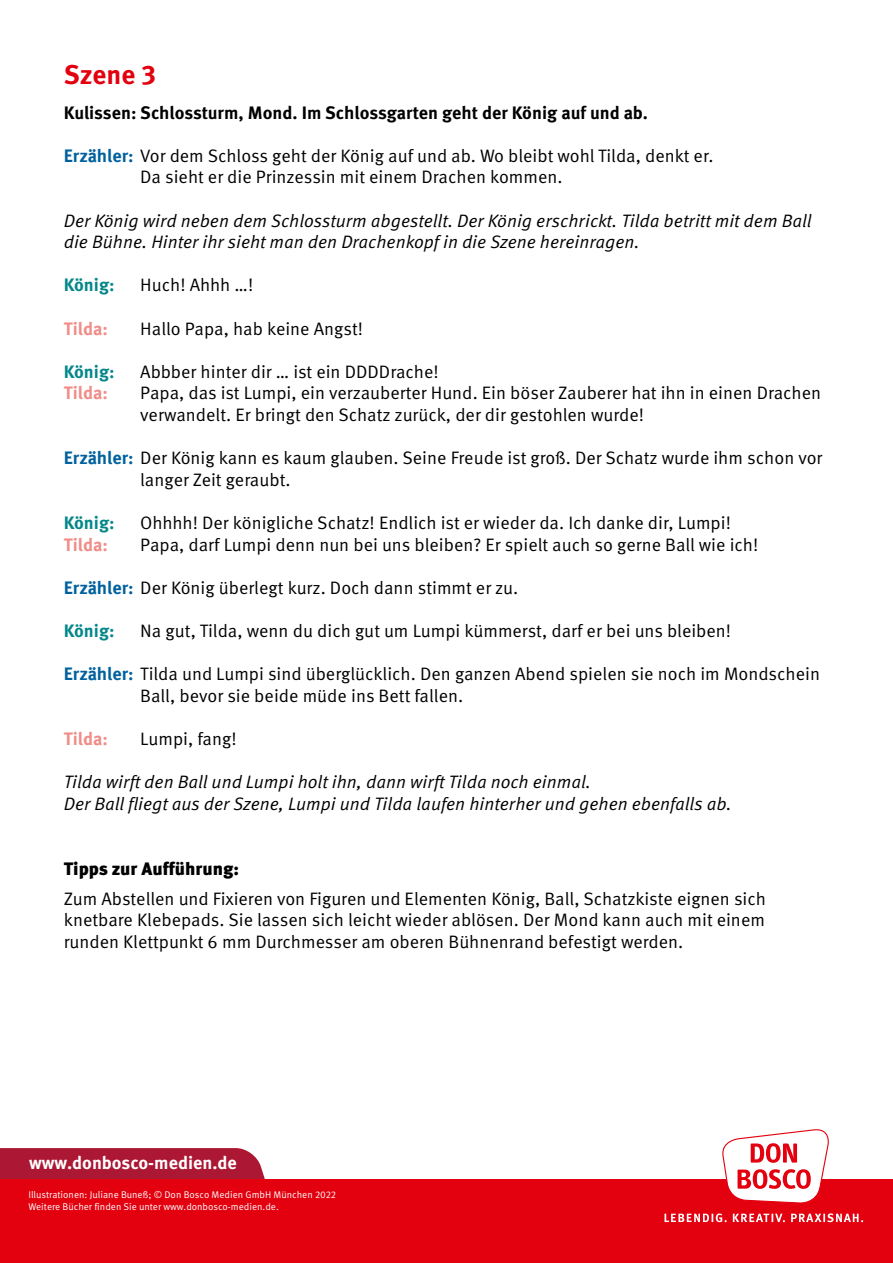
<style>
.page{position:relative;width:893px;height:1263px;background:#fff}
.page>*{position:absolute;margin:0;border:0;box-sizing:border-box;transform-origin:0 0}
.Head{font:700 27px "Meta OT";color:#e3000f}
.t1{font:18px/21.6px "Meta OT Norm";color:#000}
.t2{font:18px/21.6px "Meta OT Norm Ita";color:#000}
.t3{font:700 18px "Meta OT";color:#000}
.t4{font:700 18px "Meta OT";color:#05878a}
.t5{font:700 18px "Meta OT";letter-spacing:-.005em;color:#f18d88}
.t6{font:700 18px "Meta OT";color:#fff}
.t7{font:900 18px "Meta OT";color:#000}
.t8{font:9.75px/11.7px "Meta OT Norm";color:#fff}
.s1{font-family:"Meta OT";font-weight:700;color:#00619e}
</style>
<div class="page">
<div style="left:0;top:1148px;width:265px;height:31px;background:#ac1734"></div>
<div style="left:0;top:1179px;width:893px;height:84px;background:#e3000f"></div>
<svg style="left:722px;top:1129px;width:107px;height:74px"></svg>
<svg style="left:664px;top:1213px;width:199px;height:9px"></svg>
<p class="Head" style="left:64px;top:58px;width:94px">Szene 3</p>
<p class="t3" style="left:64px;top:101px;width:586px">Kulissen: Schlossturm, Mond. Im Schlossgarten geht der König auf und ab.</p>
<p class="t1" style="left:140px;top:145px;width:575px;text-indent:-77px"><span class="s1">Erzähler:</span> Vor dem Schloss geht der König auf und ab. Wo bleibt wohl Tilda, denkt er.<br>Da sieht er die Prinzessin mit einem Drachen kommen.</p>
<p class="t2" style="left:64px;top:210px;width:749px">Der König wird neben dem Schlossturm abgestellt. Der König erschrickt. Tilda betritt mit dem Ball die Bühne. Hinter ihr sieht man den Drachenkopf in die Szene hereinragen.</p>
<p class="t4" style="left:64px;top:274px;width:52px">König:</p>
<p class="t1" style="left:140px;top:274px;width:114px">Huch! Ahhh …!</p>
<p class="t5" style="left:64px;top:317px;width:46px">Tilda:</p>
<p class="t1" style="left:140px;top:318px;width:224px">Hallo Papa, hab keine Angst!</p>
<p class="t4" style="left:64px;top:360px;width:52px">König:</p>
<p class="t1" style="left:140px;top:361px;width:300px">Abbber hinter dir … ist ein DDDDrache!</p>
<p class="t5" style="left:64px;top:382px;width:46px">Tilda:</p>
<p class="t1" style="left:140px;top:382px;width:682px">Papa, das ist Lumpi, ein verzauberter Hund. Ein böser Zauberer hat ihn in einen Drachen verwandelt. Er bringt den Schatz zurück, der dir gestohlen wurde!</p>
<p class="t1" style="left:140px;top:447px;width:684px;text-indent:-77px"><span class="s1">Erzähler:</span> Der König kann es kaum glauben. Seine Freude ist groß. Der Schatz wurde ihm schon vor langer Zeit geraubt.</p>
<p class="t4" style="left:64px;top:511px;width:52px">König:</p>
<p class="t1" style="left:140px;top:512px;width:592px">Ohhhh! Der königliche Schatz! Endlich ist er wieder da. Ich danke dir, Lumpi!</p>
<p class="t5" style="left:64px;top:533px;width:46px">Tilda:</p>
<p class="t1" style="left:140px;top:534px;width:620px">Papa, darf Lumpi denn nun bei uns bleiben? Er spielt auch so gerne Ball wie ich!</p>
<p class="t1" style="left:64px;top:577px;width:456px"><span class="s1">Erzähler:</span> Der König überlegt kurz. Doch dann stimmt er zu.</p>
<p class="t4" style="left:64px;top:619px;width:52px">König:</p>
<p class="t1" style="left:140px;top:620px;width:592px">Na gut, Tilda, wenn du dich gut um Lumpi kümmerst, darf er bei uns bleiben!</p>
<p class="t1" style="left:140px;top:663px;width:681px;text-indent:-77px"><span class="s1">Erzähler:</span> Tilda und Lumpi sind überglücklich. Den ganzen Abend spielen sie noch im Mondschein<br>Ball, bevor sie beide müde ins Bett fallen.</p>
<p class="t5" style="left:64px;top:727px;width:46px">Tilda:</p>
<p class="t1" style="left:140px;top:728px;width:98px">Lumpi, fang!</p>
<p class="t2" style="left:64px;top:771px;width:669px">Tilda wirft den Ball und Lumpi holt ihn, dann wirft Tilda noch einmal.<br>Der Ball fliegt aus der Szene, Lumpi und Tilda laufen hinterher und gehen ebenfalls ab.</p>
<p class="t7" style="left:64px;top:857px;width:177px">Tipps zur Aufführung:</p>
<p class="t1" style="left:64px;top:888px;width:704px;text-align:justify">Zum Abstellen und Fixieren von Figuren und Elementen König, Ball, Schatzkiste eignen sich knetbare Klebepads. Sie lassen sich leicht wieder ablösen. Der Mond kann auch mit einem runden Klettpunkt 6 mm Durchmesser am oberen Bühnenrand befestigt werden.</p>
<p class="t6" style="left:29px;top:1151px;width:209px">www.donbosco-medien.de</p>
<p class="t8" style="left:28px;top:1189px;width:309px">Illustrationen: Juliane Buneß; © Don Bosco Medien GmbH München 2022<br>Weitere Bücher finden Sie unter www.donbosco-medien.de.</p>
</div>
